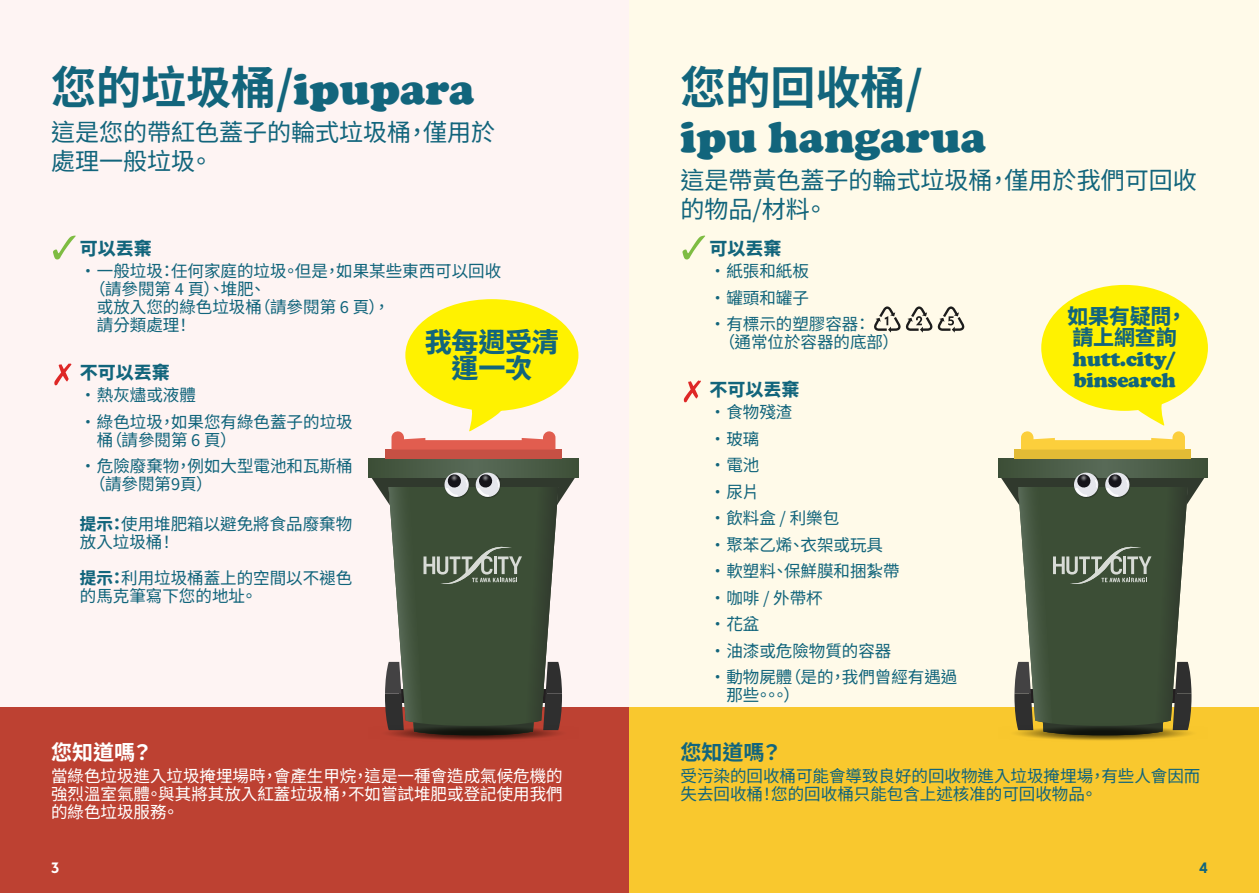
<style>
.page{position:relative;width:1259px;height:893px;background:#fff}
.page>*{position:absolute;margin:0;border:0;box-sizing:border-box;transform-origin:0 0}
.t1{font:900 45px "Cooper";color:#12657c}
.t2{font:700 45px "Noto Sans TC";color:#12657c}
.t3{font:800 27px/25.5px "Noto Sans TC";letter-spacing:-.01em;color:#12657c;text-align:center}
.t4{font:24px/28.8px "Noto Sans TC";color:#12657c}
.t5{font:900 21px/21px "Cooper";letter-spacing:-.01em;color:#12657c}
.t6{font:800 21px/21px "Noto Sans TC";letter-spacing:-.01em;color:#12657c}
.t7{font:700 21px "Noto Sans TC";color:#fff}
.t8{font:700 21px "Noto Sans TC";color:#12657c}
.t9{font:800 18px "Noto Sans TC";color:#12657c}
.t10{font:16.5px/18px "Noto Sans TC";color:#12657c}
.t11{font:16.5px/18px "Noto Sans TC";color:#fff;text-align:justify}
.t12{font:700 15px "Neue Kabel";color:#fff}
.t13{font:700 15px "Neue Kabel";color:#12657c}
.s1{font-family:"Noto Sans TC";font-weight:700}
.s2{font-weight:800}
</style>
<div class="page">
<div style="left:0;top:0;width:629px;height:893px;background:#fef4f3"></div>
<div style="left:629px;top:0;width:630px;height:893px;background:#fffae9"></div>
<div style="left:0;top:707px;width:629px;height:186px;background:#bd4132"></div>
<div style="left:629px;top:707px;width:630px;height:186px;background:#f9c82e"></div>
<svg style="left:53px;top:236px;width:23px;height:23px"></svg>
<svg style="left:54px;top:363px;width:17px;height:22px"></svg>
<svg style="left:874px;top:306px;width:91px;height:27px"></svg>
<svg style="left:682px;top:236px;width:23px;height:23px"></svg>
<svg style="left:684px;top:380px;width:17px;height:22px"></svg>
<svg style="left:368px;top:459px;width:210px;height:12px;background:#485a44"></svg>
<div style="left:385px;top:450px;width:176px;height:9px;background:#c65044"></div>
<img style="left:439px;top:467px;width:31px;height:4px">
<img style="left:441px;top:463px;width:28px;height:8px">
<img style="left:470px;top:467px;width:37px;height:4px">
<img style="left:472px;top:463px;width:28px;height:8px">
<svg style="left:368px;top:471px;width:210px;height:269px"></svg>
<svg style="left:998px;top:459px;width:210px;height:12px;background:#485a44"></svg>
<div style="left:1015px;top:450px;width:176px;height:9px;background:#e2bb35"></div>
<img style="left:1068px;top:467px;width:32px;height:4px">
<img style="left:1070px;top:463px;width:29px;height:8px">
<img style="left:1100px;top:467px;width:36px;height:4px">
<img style="left:1101px;top:463px;width:29px;height:8px">
<svg style="left:998px;top:471px;width:210px;height:270px"></svg>
<div style="left:405px;top:299px;width:173px;height:112px;background:#fff200;border-radius:50%"></div>
<svg style="left:391px;top:393px;width:164px;height:57px"></svg>
<div style="left:1041px;top:285px;width:167px;height:126px;background:#fff200;border-radius:50%"></div>
<svg style="left:1021px;top:387px;width:164px;height:63px"></svg>
<h1 class="t1" style="left:51px;top:63px;width:425px"><span class="s1">您的垃圾桶/</span>ipupara</h1>
<h3 class="t4" style="left:51px;top:119px;width:445px">這是您的帶紅色蓋子的輪式垃圾桶，僅用於處理一般垃圾。</h3>
<p class="t9" style="left:80px;top:238px;width:74px">可以丟棄</p>
<p class="t10" style="left:80px;top:263px;width:423px">•一般垃圾：任何家庭的垃圾。但是，如果某些東西可以回收</p>
<p class="t10" style="left:89px;top:281px;width:178px">（請參閱第 4 頁）、堆肥、</p>
<p class="t10" style="left:97px;top:299px;width:294px">或放入您的綠色垃圾桶（請參閱第 6 頁），</p>
<p class="t10" style="left:97px;top:317px;width:96px">請分類處理！</p>
<p class="t9" style="left:80px;top:362px;width:92px">不可以丟棄</p>
<p class="t10" style="left:80px;top:386px;width:117px">•熱灰燼或液體</p>
<p class="t10" style="left:97px;top:413px;width:257px;text-indent:-17px">•綠色垃圾，如果您有綠色蓋子的垃圾桶（請參閱第 6 頁）</p>
<p class="t10" style="left:89px;top:457px;width:265px;text-indent:-9px">•危險廢棄物，例如大型電池和瓦斯桶（請參閱第9頁）</p>
<p class="t10" style="left:80px;top:516px;width:274px"><span class="s2">提示：</span>使用堆肥箱以避免將食品廢棄物放入垃圾桶！</p>
<p class="t10" style="left:80px;top:570px;width:274px"><span class="s2">提示：</span>利用垃圾桶蓋上的空間以不褪色的馬克筆寫下您的地址。</p>
<h2 class="t3" style="left:425px;top:330px;width:135px">我每週受清運一次</h2>
<p class="t7" style="left:51px;top:741px;width:103px">您知道嗎？</p>
<p class="t11" style="left:51px;top:768px;width:513px">當綠色垃圾進入垃圾掩埋場時，會產生甲烷，這是一種會造成氣候危機的強烈溫室氣體。與其將其放入紅蓋垃圾桶，不如嘗試堆肥或登記使用我們的綠色垃圾服務。</p>
<h1 class="t2" style="left:680px;top:62px;width:244px">您的回收桶/</h1>
<h1 class="t1" style="left:680px;top:111px;width:307px">ipu hangarua</h1>
<h3 class="t4" style="left:680px;top:167px;width:518px">這是帶黃色蓋子的輪式垃圾桶，僅用於我們可回收的物品/材料。</h3>
<p class="t9" style="left:709px;top:238px;width:73px">可以丟棄</p>
<p class="t10" style="left:709px;top:263px;width:101px">•紙張和紙板</p>
<p class="t10" style="left:709px;top:289px;width:101px">•罐頭和罐子</p>
<p class="t10" style="left:718px;top:316px;width:182px;text-indent:-9px">•有標示的塑膠容器：<br>（通常位於容器的底部）</p>
<p class="t9" style="left:709px;top:379px;width:91px">不可以丟棄</p>
<p class="t10" style="left:709px;top:403px;width:84px">•食物殘渣</p>
<p class="t10" style="left:709px;top:430px;width:51px">•玻璃</p>
<p class="t10" style="left:709px;top:456px;width:51px">•電池</p>
<p class="t10" style="left:709px;top:483px;width:51px">•尿片</p>
<p class="t10" style="left:709px;top:509px;width:131px">•飲料盒 / 利樂包</p>
<p class="t10" style="left:709px;top:536px;width:175px">•聚苯乙烯、衣架或玩具</p>
<p class="t10" style="left:709px;top:562px;width:192px">•軟塑料、保鮮膜和捆紮帶</p>
<p class="t10" style="left:709px;top:589px;width:115px">•咖啡 / 外帶杯</p>
<p class="t10" style="left:709px;top:615px;width:51px">•花盆</p>
<p class="t10" style="left:709px;top:642px;width:183px">•油漆或危險物質的容器</p>
<p class="t10" style="left:726px;top:668px;width:233px;text-indent:-17px">•動物屍體（是的，我們曾經有遇過那些。。。）</p>
<p class="t6" style="left:1067px;top:306px;width:121px">如果有疑問，請上網查詢</p>
<p class="t5" style="left:1072px;top:348px;width:105px">hutt.city/ binsearch</p>
<p class="t8" style="left:680px;top:741px;width:103px">您知道嗎？</p>
<p class="t10" style="left:680px;top:768px;width:521px">受污染的回收桶可能會導致良好的回收物進入垃圾掩埋場，有些人會因而失去回收桶！您的回收桶只能包含上述核准的可回收物品。</p>
<p class="t12" style="left:51px;top:858px;width:10px">3</p>
<p class="t13" style="left:1199px;top:858px;width:10px">4</p>
</div>
